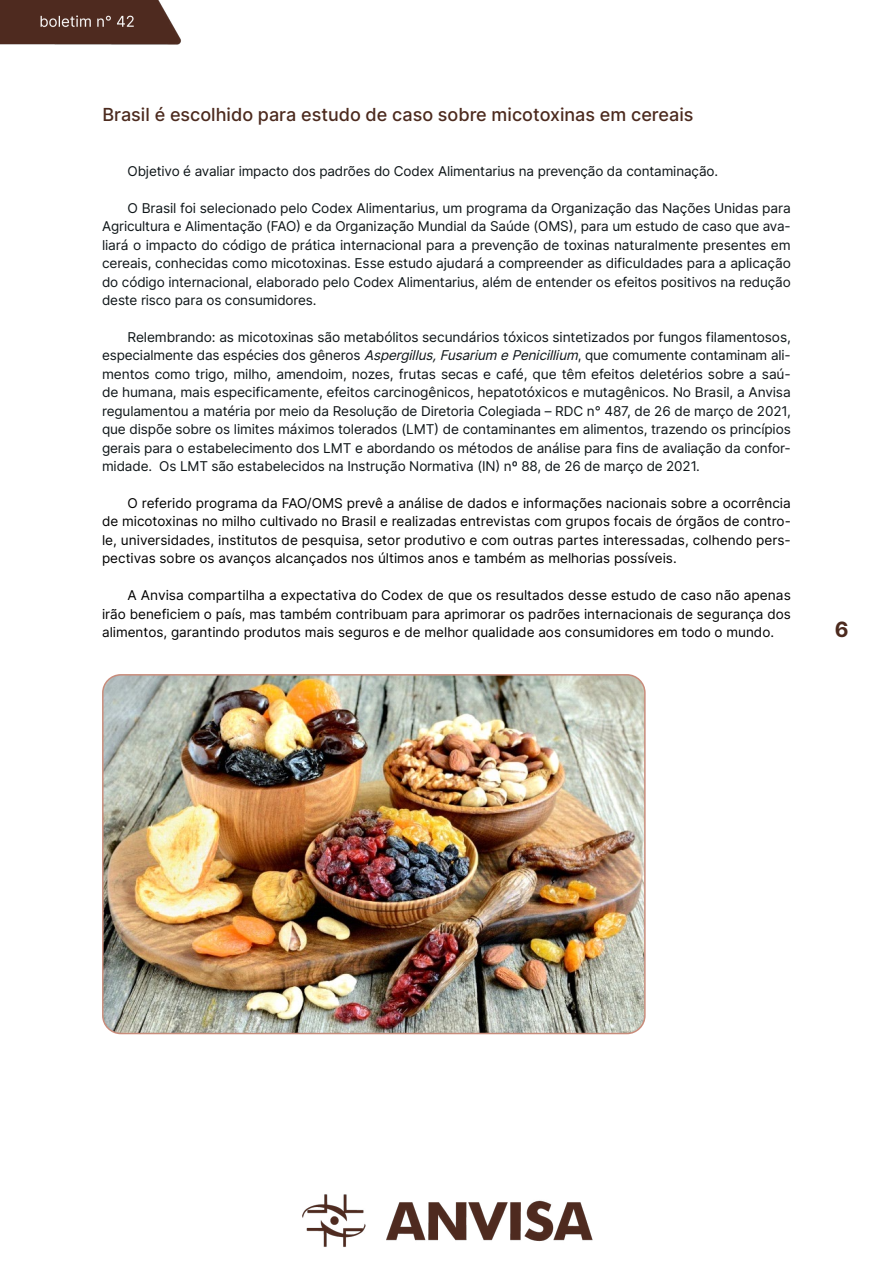
<style>
.page{position:relative;width:893px;height:1263px;background:#fff}
.page>*{position:absolute;margin:0;border:0;box-sizing:border-box;transform-origin:0 0}
.t1{font:700 21px "Inter";color:#4c2a1e}
.t2{font:500 18px "Inter";color:#4c2a1e}
.t3{font:13.5px/18.5px "Inter";letter-spacing:-.01em;color:#0e1518;text-align:justify}
.t4{font:13.5px/18.5px "Inter";color:#000;text-align:justify}
.s1{font-style:italic}
</style>
<div class="page">
<img style="left:0;top:0;width:633px;height:1247px">
<img style="left:103px;top:675px;width:540px;height:358px">
<div style="left:102px;top:674px;width:544px;height:360px;border:2px solid #c98c7b;border-radius:18px"></div>
<h2 class="t2" style="left:102px;top:101px;width:592px">Brasil é escolhido para estudo de caso sobre micotoxinas em cereais</h2>
<p class="t3" style="left:128px;top:161px;width:592px">Objetivo é avaliar impacto dos padrões do Codex Alimentarius na prevenção da contaminação.</p>
<p class="t3" style="left:102px;top:198px;width:690px;text-indent:26px">O Brasil foi selecionado pelo Codex Alimentarius, um programa da Organização das Nações Unidas para Agricultura e Alimentação (FAO) e da Organização Mundial da Saúde (OMS), para um estudo de caso que ava&shy;liará o impacto do código de prática internacional para a prevenção de toxinas naturalmente presentes em cereais, conhecidas como micotoxinas. Esse estudo ajudará a compreender as dificuldades para a aplicação do código internacional, elaborado pelo Codex Alimentarius, além de entender os efeitos positivos na redução deste risco para os consumidores.</p>
<p class="t3" style="left:102px;top:327px;width:690px;text-indent:26px">Relembrando: as micotoxinas são metabólitos secundários tóxicos sintetizados por fungos filamentosos, especialmente das espécies dos gêneros <span class="s1">Aspergillus,Fusarium ePenicillium</span>, que comumente contaminam ali&shy;mentos como trigo, milho, amendoim, nozes, frutas secas e café, que têm efeitos deletérios sobre a saú&shy;de humana, mais especificamente, efeitos carcinogênicos, hepatotóxicos e mutagênicos. No Brasil, a Anvisa regulamentou a matéria por meio da Resolução de Diretoria Colegiada – RDC n° 487, de 26 de março de 2021, que dispõe sobre os limites máximos tolerados (LMT) de contaminantes em alimentos, trazendo os princípios gerais para o estabelecimento dos LMT e abordando os métodos de análise para fins de avaliação da confor&shy;midade. Os LMT são estabelecidos na Instrução Normativa (IN) nº 88, de 26 de março de 2021.</p>
<p class="t4" style="left:102px;top:494px;width:690px;text-indent:26px">O referido programa da FAO/OMS prevê a análise de dados e informações nacionais sobre a ocorrência de micotoxinas no milho cultivado no Brasil e realizadas entrevistas com grupos focais de órgãos de contro&shy;le, universidades, institutos de pesquisa, setor produtivo e com outras partes interessadas, colhendo pers&shy;pectivas sobre os avanços alcançados nos últimos anos e também as melhorias possíveis.</p>
<p class="t4" style="left:102px;top:586px;width:690px;text-indent:26px">A Anvisa compartilha a expectativa do Codex de que os resultados desse estudo de caso não apenas irão beneficiem o país, mas também contribuam para aprimorar os padrões internacionais de segurança dos alimentos, garantindo produtos mais seguros e de melhor qualidade aos consumidores em todo o mundo.</p>
<h1 class="t1" style="left:835px;top:614px;width:15px">6</h1>
</div>
